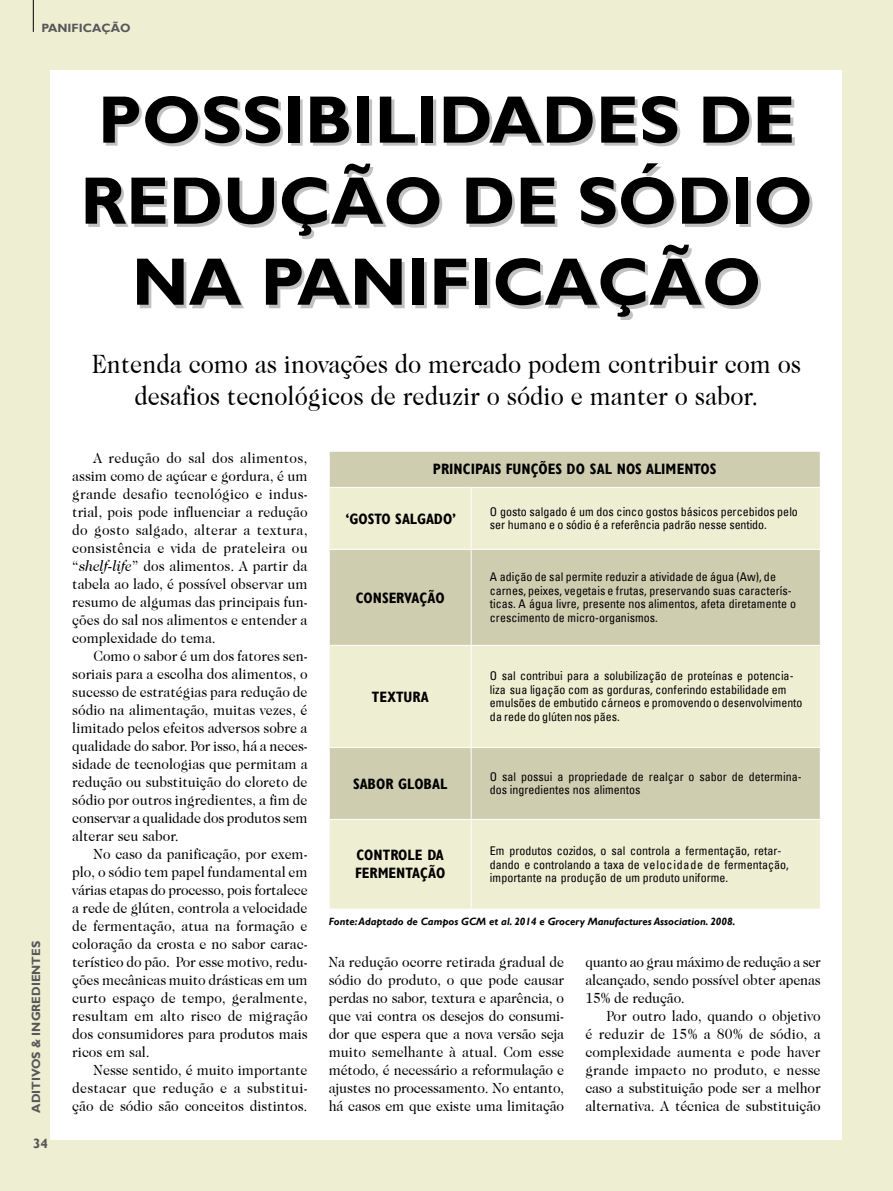
<style>
.page{position:relative;width:893px;height:1191px;background:#eeeed3}
.page>*{position:absolute;margin:0;border:0;box-sizing:border-box;transform-origin:0 0}
.título{font:700 67.5px/81px "Gill Sans";color:#000;text-align:center}
.olho_para_o_texto{font:27px/32.4px "Caslon 224 IT Cby BT";color:#000;text-align:center;scale:.9 1}
.texto{font:15px/18px "Caslon 224 IT Cby BT";letter-spacing:-.005em;color:#000;text-align:justify;scale:.93 1}
.titulo_tabela{font:700 condensed 15px/18px "Gill Sans";color:#000}
.t1{font:700 13.5px "Gill Sans";color:#58585a}
.texto_tabela{font:condensed 12px/13.5px "Univers";color:#000}
.t2{font:700 12px "Gill Sans";color:#58585a}
.legenda{font:italic 700 10.5px "Gill Sans";color:#000}
.s1{font-family:"ITC Caslon 224";font-style:italic}
</style>
<div class="page">
<div style="left:51px;top:70px;width:791px;height:1069px;background:#fff"></div>
<hr style="left:33px;top:0;width:1px;height:32px;background:#000">
<div style="left:88px;top:99px;width:724px;height:221px;background:#000;opacity:.25"></div>
<div style="left:330px;top:452px;width:490px;height:35px;background:#cfcdb0"></div>
<svg style="left:330px;top:488px;width:490px;height:420px;background:#e1e0c5"></svg>
<hr style="left:329px;top:645px;width:142px;height:1px;background:#fff">
<hr style="left:471px;top:645px;width:350px;height:1px;background:#fff">
<hr style="left:471px;top:645px;width:1px;height:102px;background:#fff">
<hr style="left:329px;top:747px;width:142px;height:1px;background:#fff">
<hr style="left:471px;top:747px;width:350px;height:1px;background:#fff">
<hr style="left:471px;top:747px;width:1px;height:72px;background:#fff">
<hr style="left:329px;top:819px;width:142px;height:1px;background:#fff">
<hr style="left:471px;top:819px;width:350px;height:1px;background:#fff">
<hr style="left:471px;top:819px;width:1px;height:89px;background:#fff">
<hr style="left:471px;top:488px;width:1px;height:61px;background:#fff">
<hr style="left:329px;top:549px;width:142px;height:1px;background:#fff">
<hr style="left:471px;top:549px;width:350px;height:1px;background:#fff">
<hr style="left:471px;top:549px;width:1px;height:96px;background:#fff">
<p class="t2" style="left:42px;top:21px;width:91px">PANIFICAÇÃO</p>
<p class="título" style="left:80px;top:81px;width:734px">POSSIBILIDADES DE<br>REDUÇÃO DE SÓDIO<br>NA PANIFICAÇÃO</p>
<p class="olho_para_o_texto" style="left:92px;top:347px;width:789px">Entenda como as inovações do mercado podem contribuir com os desafios tecnológicos de reduzir o sódio e manter o sabor.</p>
<p class="t2" style="left:29px;top:1112px;width:173px;rotate:-90deg">ADITIVOS &amp; INGREDIENTES</p>
<p class="t1" style="left:33px;top:1135px;width:16px">34</p>
<p class="texto" style="left:72px;top:449px;width:255px;text-indent:21px">A redução do sal dos alimentos, assim como de açúcar e gordura, é um grande desafio tecnológico e indus&shy;trial, pois pode influenciar a redução do gosto salgado, alterar a textura, consistência e vida de prateleira ou “<span class="s1">shelf-life</span>” dos alimentos. A partir da tabela ao lado, é possível observar um resumo de algumas das principais fun&shy;ções do sal nos alimentos e entender a complexidade do tema.</p>
<p class="titulo_tabela" style="left:433px;top:461px;width:285px">PRINCIPAIS FUNÇÕES DO SAL NOS ALIMENTOS</p>
<p class="titulo_tabela" style="left:345px;top:510px;width:112px">‘GOSTO SALGADO’</p>
<p class="texto_tabela" style="left:490px;top:505px;width:310px">O gosto salgado é um dos cinco gostos básicos percebidos pelo ser humano e o sódio é a referência padrão nesse sentido.</p>
<p class="texto_tabela" style="left:490px;top:570px;width:308px">A adição de sal permite reduzir a atividade de água (Aw), de carnes, peixes, vegetais e frutas, preservando suas caracterís&shy;ticas. A água livre, presente nos alimentos, afeta diretamente o crescimento de micro-organismos.</p>
<p class="titulo_tabela" style="left:356px;top:589px;width:91px">CONSERVAÇÃO</p>
<p class="texto" style="left:72px;top:647px;width:255px;text-indent:21px">Como o sabor é um dos fatores sen&shy;soriais para a escolha dos alimentos, o sucesso de estratégias para redução de sódio na alimentação, muitas vezes, é limitado pelos efeitos adversos sobre a qualidade do sabor. Por isso, há a neces&shy;sidade de tecnologias que permitam a redução ou substituição do cloreto de sódio por outros ingredientes, a fim de conservar a qualidade dos produtos sem alterar seu sabor.</p>
<p class="texto" style="left:72px;top:845px;width:255px;text-indent:21px">No caso da panificação, por exem&shy;plo, o sódio tem papel fundamental em várias etapas do processo, pois fortalece a rede de glúten, controla a velocidade de fermentação, atua na formação e coloração da crosta e no sabor carac&shy;terístico do pão. Por esse motivo, redu&shy;ções mecânicas muito drásticas em um curto espaço de tempo, geralmente, resultam em alto risco de migração dos consumidores para produtos mais ricos em sal.</p>
<p class="texto" style="left:72px;top:1061px;width:254px;text-indent:21px">Nesse sentido, é muito importante destacar que redução e a substitui&shy;ção de sódio são conceitos distintos.</p>
<p class="titulo_tabela" style="left:372px;top:688px;width:58px">TEXTURA</p>
<p class="texto_tabela" style="left:490px;top:669px;width:314px">O sal contribui para a solubilização de proteínas e potencia&shy;liza sua ligação com as gorduras, conferindo estabilidade em emulsões de embutido cárneos e promovendo o desenvolvimento da rede do glúten nos pães.</p>
<p class="titulo_tabela" style="left:353px;top:775px;width:96px">SABOR GLOBAL</p>
<p class="texto_tabela" style="left:490px;top:769px;width:313px">O sal possui a propriedade de realçar o sabor de determina&shy;dos ingredientes nos alimentos</p>
<p class="titulo_tabela" style="left:355px;top:846px;width:92px">CONTROLE DA<br>FERMENTAÇÃO</p>
<p class="texto_tabela" style="left:490px;top:844px;width:300px">Em produtos cozidos, o sal controla a fermentação, retar&shy;dando e controlando a taxa de velocidade de fermentação, importante na produção de um produto uniforme.</p>
<p class="legenda" style="left:329px;top:915px;width:408px">Fonte: Adaptado de Campos GCM et al. 2014 e Grocery Manufactures Association. 2008.</p>
<p class="texto" style="left:329px;top:953px;width:255px">Na redução ocorre retirada gradual de sódio do produto, o que pode causar perdas no sabor, textura e aparência, o que vai contra os desejos do consumi&shy;dor que espera que a nova versão seja muito semelhante à atual. Com esse método, é necessário a reformulação e ajustes no processamento. No entanto, há casos em que existe uma limitação</p>
<p class="texto" style="left:585px;top:953px;width:255px">quanto ao grau máximo de redução a ser alcançado, sendo possível obter apenas 15% de redução.</p>
<p class="texto" style="left:585px;top:1007px;width:255px;text-indent:21px">Por outro lado, quando o objetivo é reduzir de 15% a 80% de sódio, a complexidade aumenta e pode haver grande impacto no produto, e nesse caso a substituição pode ser a melhor alternativa. A técnica de substituição</p>
</div>
